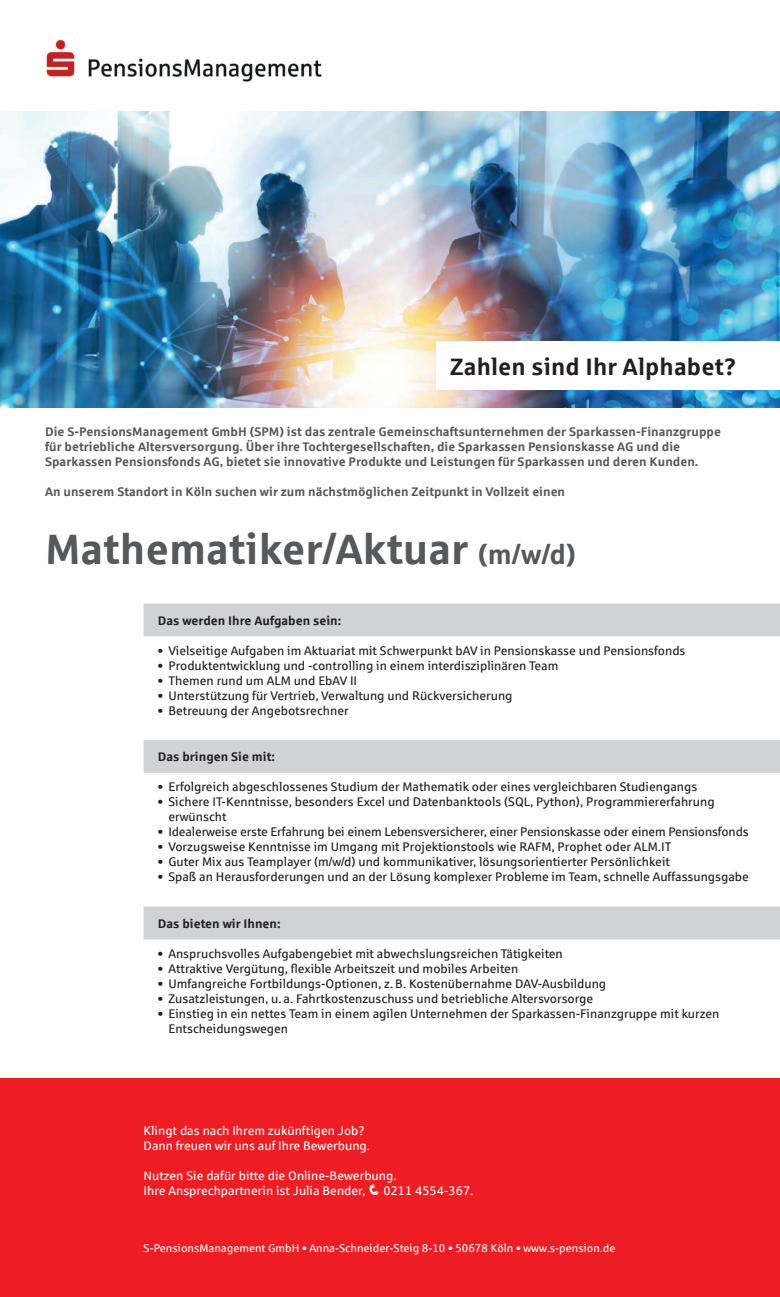
<style>
.page{position:relative;width:780px;height:1297px;background:#fff}
.page>*{position:absolute;margin:0;border:0;box-sizing:border-box;transform-origin:0 0}
.t1{font:700 42.5px "Sparkasse Rg";color:#57585a}
.t2{font:700 23.75px "Sparkasse Rg";letter-spacing:.005em;color:#231f20}
.t3{font:12.5px/15px "Sparkasse Rg";color:#231f20}
.t4{font:700 12.5px/15px "Sparkasse Rg";color:#57585a}
.t5{font:12.5px/15px "Sparkasse Rg";color:#fff}
.t6{font:700 12.5px "Sparkasse Rg";color:#231f20}
.t7{font:11.25px "Sparkasse Rg";color:#fff}
.s1{font-size:27.5px}
</style>
<div class="page">
<img style="left:0;top:112px;width:780px;height:295px">
<div style="left:436px;top:341px;width:344px;height:49px;background:#fff"></div>
<div style="left:144px;top:604px;width:636px;height:32px;background:#d1d2d4"></div>
<div style="left:144px;top:907px;width:636px;height:32px;background:#d1d2d4"></div>
<div style="left:0;top:1078px;width:780px;height:219px;background:#ee1d23"></div>
<img style="left:46px;top:39px;width:276px;height:43px">
<div style="left:144px;top:740px;width:636px;height:33px;background:#d1d2d4"></div>
<h2 class="t2" style="left:450px;top:351px;width:287px">Zahlen sind Ihr Alphabet?</h2>
<p class="t4" style="left:45px;top:424px;width:677px">Die S-PensionsManagement GmbH (SPM) ist das zentrale Gemeinschaftsunternehmen der Sparkassen-Finanzgruppe für betriebliche Altersversorgung. Über ihre Tochtergesellschaften, die Sparkassen Pensionskasse AG und die<br>Sparkassen Pensionsfonds AG, bietet sie innovative Produkte und Leistungen für Sparkassen und deren Kunden.</p>
<p class="t4" style="left:45px;top:484px;width:521px">An unserem Standort in Köln suchen wir zum nächstmöglichen Zeitpunkt in Vollzeit einen</p>
<h1 class="t1" style="left:45px;top:522px;width:532px">Mathematiker/Aktuar <span class="s1">(m/w/d)</span></h1>
<p class="t6" style="left:158px;top:612px;width:185px">Das werden Ihre Aufgaben sein:</p>
<p class="t3" style="left:158px;top:643px;width:529px">• Vielseitige Aufgaben im Aktuariat mit Schwerpunkt bAV in Pensionskasse und Pensionsfonds</p>
<p class="t3" style="left:158px;top:658px;width:402px">• Produktentwicklung und -controlling in einem interdisziplinären Team</p>
<p class="t3" style="left:158px;top:673px;width:201px">• Themen rund um ALM und EbAV II</p>
<p class="t3" style="left:158px;top:688px;width:356px">• Unterstützung für Vertrieb, Verwaltung und Rückversicherung</p>
<p class="t3" style="left:158px;top:703px;width:192px">• Betreuung der Angebotsrechner</p>
<p class="t6" style="left:158px;top:749px;width:119px">Das bringen Sie mit:</p>
<p class="t3" style="left:158px;top:779px;width:541px">• Erfolgreich abgeschlossenes Studium der Mathematik oder eines vergleichbaren Studiengangs</p>
<p class="t3" style="left:168px;top:794px;width:547px;text-indent:-11px">• Sichere IT-Kenntnisse, besonders Excel und Datenbanktools (SQL, Python), Programmiererfahrung erwünscht</p>
<p class="t3" style="left:158px;top:824px;width:592px">• Idealerweise erste Erfahrung bei einem Lebensversicherer, einer Pensionskasse oder einem Pensionsfonds</p>
<p class="t3" style="left:158px;top:839px;width:515px">• Vorzugsweise Kenntnisse im Umgang mit Projektionstools wie RAFM, Prophet oder ALM.IT</p>
<p class="t3" style="left:158px;top:854px;width:513px">• Guter Mix aus Teamplayer (m/w/d) und kommunikativer, lösungsorientierter Persönlichkeit</p>
<p class="t3" style="left:158px;top:869px;width:592px">• Spaß an Herausforderungen und an der Lösung komplexer Probleme im Team, schnelle Auffassungsgabe</p>
<p class="t6" style="left:158px;top:915px;width:124px">Das bieten wir Ihnen:</p>
<p class="t3" style="left:158px;top:946px;width:406px">• Anspruchsvolles Aufgabengebiet mit abwechslungsreichen Tätigkeiten</p>
<p class="t3" style="left:158px;top:961px;width:362px">• Attraktive Vergütung, flexible Arbeitszeit und mobiles Arbeiten</p>
<p class="t3" style="left:158px;top:976px;width:450px">• Umfangreiche Fortbildungs-Optionen, z. B. Kostenübernahme DAV-Ausbildung</p>
<p class="t3" style="left:158px;top:991px;width:437px">• Zusatzleistungen, u. a. Fahrtkostenzuschuss und betriebliche Altersvorsorge</p>
<p class="t3" style="left:168px;top:1006px;width:552px;text-indent:-11px">• Einstieg in ein nettes Team in einem agilen Unternehmen der Sparkassen-Finanzgruppe mit kurzen<br>Entscheidungswegen</p>
<p class="t5" style="left:144px;top:1123px;width:228px">Klingt das nach Ihrem zukünftigen Job?<br>Dann freuen wir uns auf Ihre Bewerbung.</p>
<p class="t5" style="left:144px;top:1168px;width:331px">Nutzen Sie dafür bitte die Online-Bewerbung.<br>Ihre Ansprechpartnerin ist Julia Bender, ❑ 0211 4554-367.</p>
<p class="t7" style="left:144px;top:1241px;width:473px">S-PensionsManagement GmbH • Anna-Schneider-Steig 8-10 • 50678 Köln • www.s-pension.de</p>
</div>
